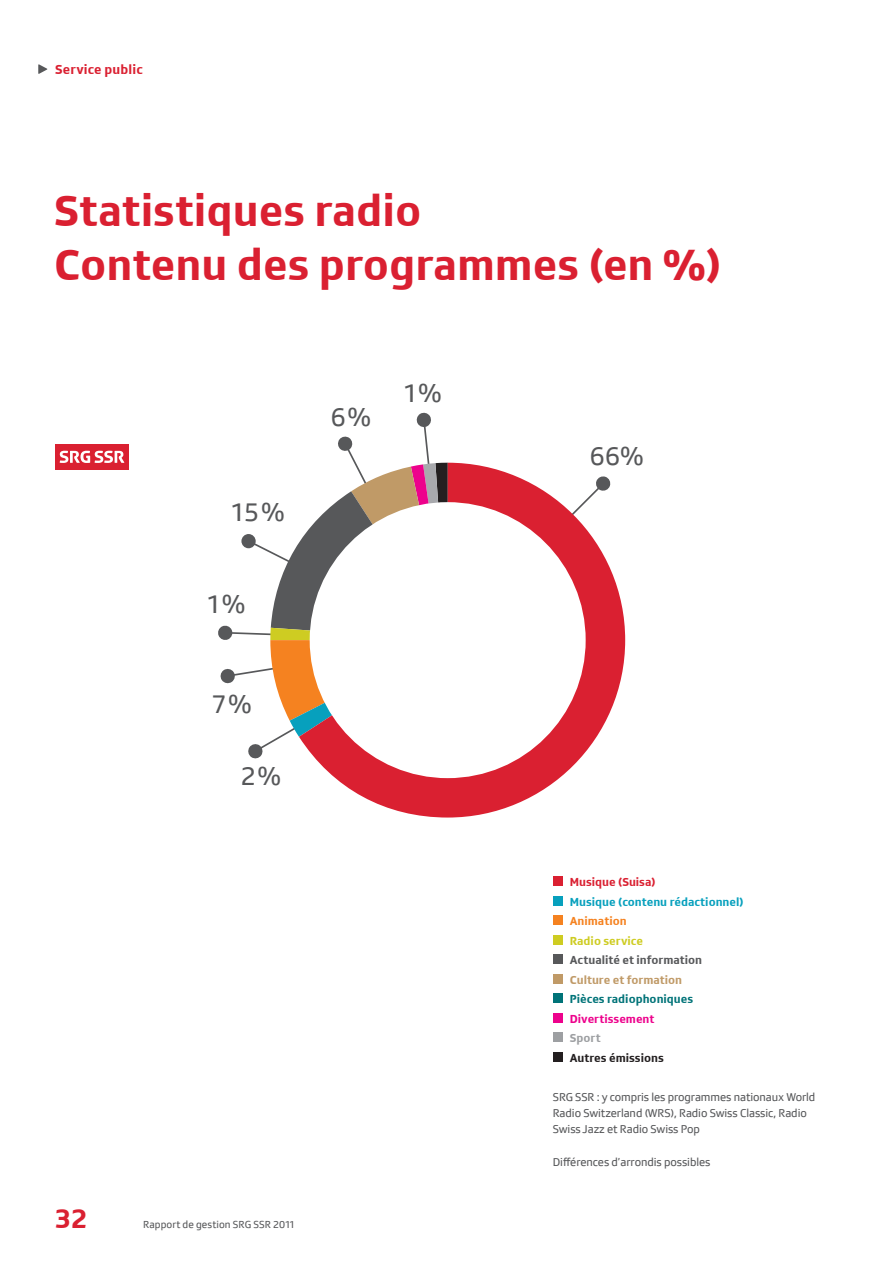
<style>
.page{position:relative;width:893px;height:1263px;background:#fff}
.page>*{position:absolute;margin:0;border:0;box-sizing:border-box;transform-origin:0 0}
.Headline_gross__30pt{font:700 45px "SRGSSR Type";color:#da2031}
.t1{font:700 28.5px "SRGSSR Type";color:#da2031}
.t2{font:26.85px "SRGSSR Type";color:#57585a}
.t3{font:700 13.5px "SRGSSR Type";letter-spacing:.01em;color:#da2031}
.t4{font:700 12px "SRGSSR Type";color:#07a0bd}
.t5{font:700 12px "SRGSSR Type";color:#57585a}
.t6{font:700 12px "SRGSSR Type";color:#007378}
.t7{font:700 12px "SRGSSR Type";color:#c09a67}
.t8{font:700 12px "SRGSSR Type";color:#231f20}
.t9{font:700 12px "SRGSSR Type";color:#da2031}
.t10{font:700 12px "SRGSSR Type";color:#ed028c}
.t11{font:700 12px "SRGSSR Type";color:#cecc22}
.t12{font:700 12px "SRGSSR Type";color:#f58220}
.t13{font:700 12px "SRGSSR Type";color:#9d9fa2}
.t14{font:11.7px/16.2px "SRGSSR Type";letter-spacing:-.005em;color:#57585a}
.t15{font:10.5px "SRGSSR Type";letter-spacing:.01em;color:#57585a}
</style>
<div class="page">
<svg style="left:38px;top:64px;width:9px;height:10px"></svg>
<div style="left:55px;top:444px;width:74px;height:25px;background:#da2031"></div>
<svg style="left:60px;top:451px;width:64px;height:12px"></svg>
<div style="left:553px;top:877px;width:9px;height:9px;background:#da2031"></div>
<div style="left:553px;top:896px;width:9px;height:10px;background:#07a0bd"></div>
<div style="left:553px;top:916px;width:9px;height:9px;background:#f58220"></div>
<div style="left:553px;top:935px;width:9px;height:10px;background:#cecc22"></div>
<div style="left:553px;top:955px;width:9px;height:9px;background:#57585a"></div>
<div style="left:553px;top:974px;width:9px;height:10px;background:#c09a67"></div>
<div style="left:553px;top:994px;width:9px;height:9px;background:#007378"></div>
<div style="left:553px;top:1013px;width:9px;height:10px;background:#ed028c"></div>
<div style="left:553px;top:1033px;width:9px;height:9px;background:#9d9fa2"></div>
<div style="left:553px;top:1052px;width:9px;height:10px;background:#231f20"></div>
<svg style="left:218px;top:412px;width:239px;height:347px"></svg>
<svg style="left:299px;top:463px;width:326px;height:354px"></svg>
<div style="left:310px;top:502px;width:276px;height:276px;background:#fff;border-radius:50%"></div>
<p class="t3" style="left:55px;top:61px;width:89px">Service public</p>
<p class="Headline_gross__30pt" style="left:54px;top:184px;width:369px">Statistiques radio</p>
<p class="Headline_gross__30pt" style="left:54px;top:238px;width:669px">Contenu des programmes (en %)</p>
<p class="t2" style="left:230px;top:496px;width:56px">15%</p>
<p class="t2" style="left:206px;top:588px;width:41px">1%</p>
<p class="t2" style="left:212px;top:689px;width:42px">7%</p>
<p class="t2" style="left:241px;top:761px;width:42px">2%</p>
<p class="t2" style="left:331px;top:401px;width:42px">6%</p>
<p class="t2" style="left:403px;top:377px;width:40px">1%</p>
<h2 class="t1" style="left:55px;top:1201px;width:34px">32</h2>
<p class="t15" style="left:143px;top:1218px;width:154px">Rapport de gestion SRG SSR 2011</p>
<p class="t2" style="left:589px;top:441px;width:56px">66%</p>
<p class="t9" style="left:570px;top:875px;width:87px">Musique (Suisa)</p>
<p class="t4" style="left:570px;top:894px;width:175px">Musique (contenu rédactionnel)</p>
<p class="t12" style="left:570px;top:914px;width:58px">Animation</p>
<p class="t11" style="left:570px;top:933px;width:75px">Radio service</p>
<p class="t5" style="left:570px;top:953px;width:134px">Actualité et information</p>
<p class="t7" style="left:570px;top:972px;width:114px">Culture et formation</p>
<p class="t6" style="left:570px;top:992px;width:125px">Pièces radiophoniques</p>
<p class="t10" style="left:570px;top:1011px;width:86px">Divertissement</p>
<p class="t13" style="left:570px;top:1031px;width:32px">Sport</p>
<p class="t8" style="left:570px;top:1050px;width:96px">Autres émissions</p>
<p class="t14" style="left:553px;top:1088px;width:264px">SRG SSR : y compris les programmes nationaux World<br>Radio Switzerland (WRS), Radio Swiss Classic, Radio<br>Swiss Jazz et Radio Swiss Pop</p>
<p class="t14" style="left:553px;top:1153px;width:159px">Différences d’arrondis possibles</p>
</div>
